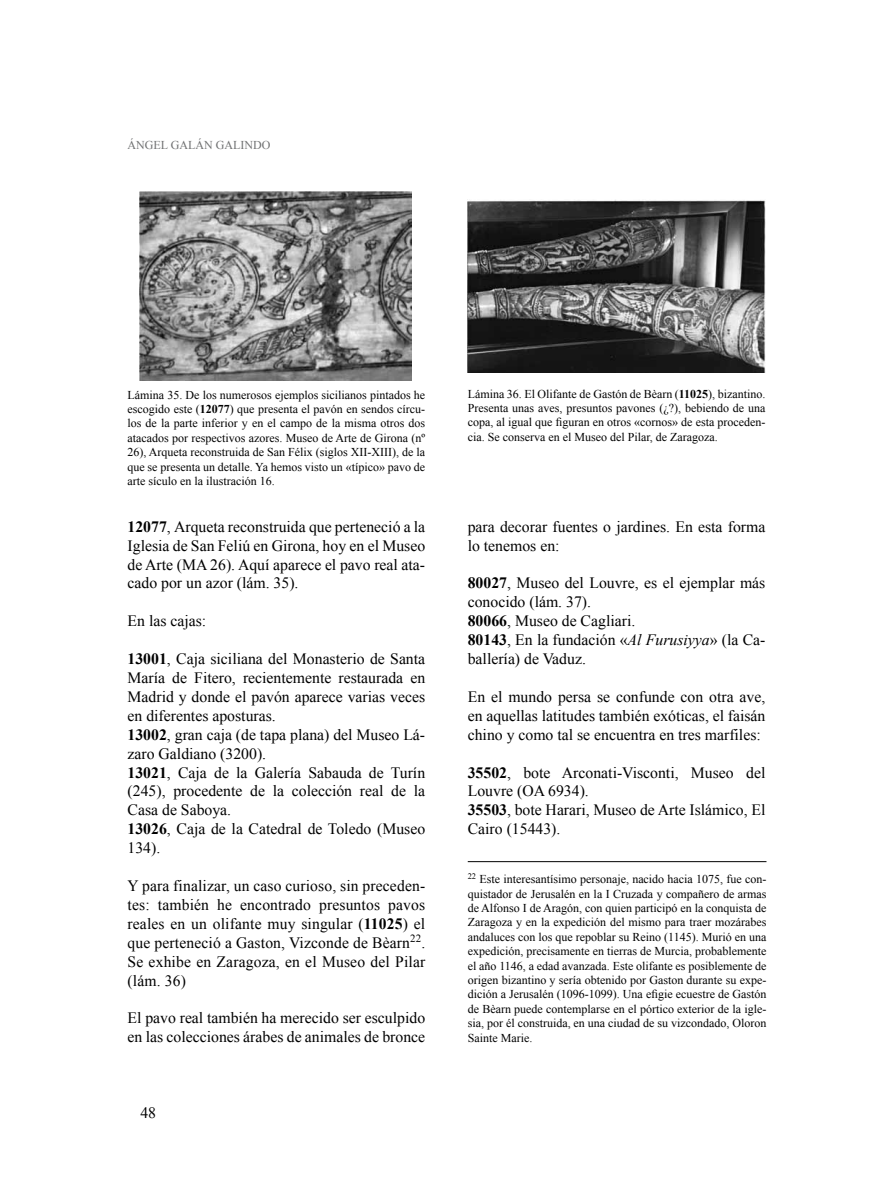
<style>
.page{position:relative;width:893px;height:1191px;background:#fff}
.page>*{position:absolute;margin:0;border:0;box-sizing:border-box;transform-origin:0 0}
.t1{font:15.75px/18.9px "Times New Roman";color:#000}
.t2{font:12px/14.4px "Times New Roman";color:#000;text-align:justify}
.t3{font:12px "Times New Roman";color:#707172}
.s1{font-weight:700}
.s2{font-style:italic}
</style>
<div class="page">
<img style="left:139px;top:191px;width:272px;height:189px">
<hr style="left:468px;top:861px;width:298px;height:1px;background:#000">
<img style="left:468px;top:200px;width:297px;height:172px">
<p class="t3" style="left:128px;top:138px;width:144px">ÁNGEL GALÁN GALINDO</p>
<p class="t2" style="left:128px;top:387px;width:299px">Lámina 35. De los numerosos ejemplos sicilianos pintados he escogido este (<span class="s1">12077</span>) que presenta el pavón en sendos círcu&shy;los de la parte inferior y en el campo de la misma otros dos atacados por respectivos azores. Museo de Arte de Girona (nº 26), Arqueta reconstruida de San Félix (siglos XII-XIII), de la que se presenta un detalle. Ya hemos visto un «típico» pavo de arte sículo en la ilustración 16.</p>
<p class="t1" style="left:128px;top:517px;width:299px;text-align:justify"><span class="s1">12077</span>, Arqueta reconstruida que perteneció a la Iglesia de San Feliú en Girona, hoy en el Museo de Arte (MA 26). Aquí aparece el pavo real ata&shy;cado por un azor (lám. 35).</p>
<p class="t1" style="left:128px;top:611px;width:80px">En las cajas:</p>
<p class="t1" style="left:128px;top:649px;width:299px"><span class="s1">13001</span>, Caja siciliana del Monasterio de Santa María de Fitero, recientemente restaurada en Madrid y donde el pavón aparece varias veces en diferentes aposturas.<br><span class="s1">13002</span>, gran caja (de tapa plana) del Museo Lá&shy;zaro Galdiano (3200).<br><span class="s1">13021</span>, Caja de la Galería Sabauda de Turín (245), procedente de la colección real de la Casa de Saboya.<br><span class="s1">13026</span>, Caja de la Catedral de Toledo (Museo 134).</p>
<p class="t1" style="left:128px;top:876px;width:299px;text-align:justify">Y para finalizar, un caso curioso, sin preceden&shy;tes: también he encontrado presuntos pavos reales en un olifante muy singular (<span class="s1">11025</span>) el que perteneció a Gaston, Vizconde de Bèarn<sup>22</sup>.<br>Se exhibe en Zaragoza, en el Museo del Pilar (lám. 36)</p>
<p class="t1" style="left:128px;top:1008px;width:299px">El pavo real también ha merecido ser esculpido en las colecciones árabes de animales de bronce</p>
<p class="t1" style="left:140px;top:1102px;width:17px">48</p>
<p class="t2" style="left:468px;top:386px;width:299px">Lámina 36. El Olifante de Gastón de Bèarn (<span class="s1">11025</span>), bizantino.<br>Presenta unas aves, presuntos pavones (¿?), bebiendo de una copa, al igual que figuran en otros «cornos» de esta proceden&shy;cia. Se conserva en el Museo del Pilar, de Zaragoza.</p>
<p class="t1" style="left:468px;top:517px;width:299px">para decorar fuentes o jardines. En esta forma lo tenemos en:</p>
<p class="t1" style="left:468px;top:573px;width:299px"><span class="s1">80027</span>, Museo del Louvre, es el ejemplar más conocido (lám. 37).<br><span class="s1">80066</span>, Museo de Cagliari.<br><span class="s1">80143</span>, En la fundación «<span class="s2">Al Furusiyya</span>» (la Ca&shy;ballería) de Vaduz.</p>
<p class="t1" style="left:468px;top:687px;width:299px;text-align:justify">En el mundo persa se confunde con otra ave, en aquellas latitudes también exóticas, el faisán chino y como tal se encuentra en tres marfiles:</p>
<p class="t1" style="left:468px;top:762px;width:299px"><span class="s1">35502</span>, bote Arconati-Visconti, Museo del<br>Louvre (OA 6934).<br><span class="s1">35503</span>, bote Harari, Museo de Arte Islámico, El<br>Cairo (15443).</p>
<p class="t2" style="left:468px;top:871px;width:300px"><sup>22</sup> Este interesantísimo personaje, nacido hacia 1075, fue con&shy;quistador de Jerusalén en la I Cruzada y compañero de armas de Alfonso I de Aragón, con quien participó en la conquista de Zaragoza y en la expedición del mismo para traer mozárabes andaluces con los que repoblar su Reino (1145). Murió en una expedición, precisamente en tierras de Murcia, probablemente el año 1146, a edad avanzada. Este olifante es posiblemente de origen bizantino y sería obtenido por Gaston durante su expe&shy;dición a Jerusalén (1096-1099). Una efigie ecuestre de Gastón de Bèarn puede contemplarse en el pórtico exterior de la igle&shy;sia, por él construida, en una ciudad de su vizcondado, Oloron Sainte Marie.</p>
</div>
